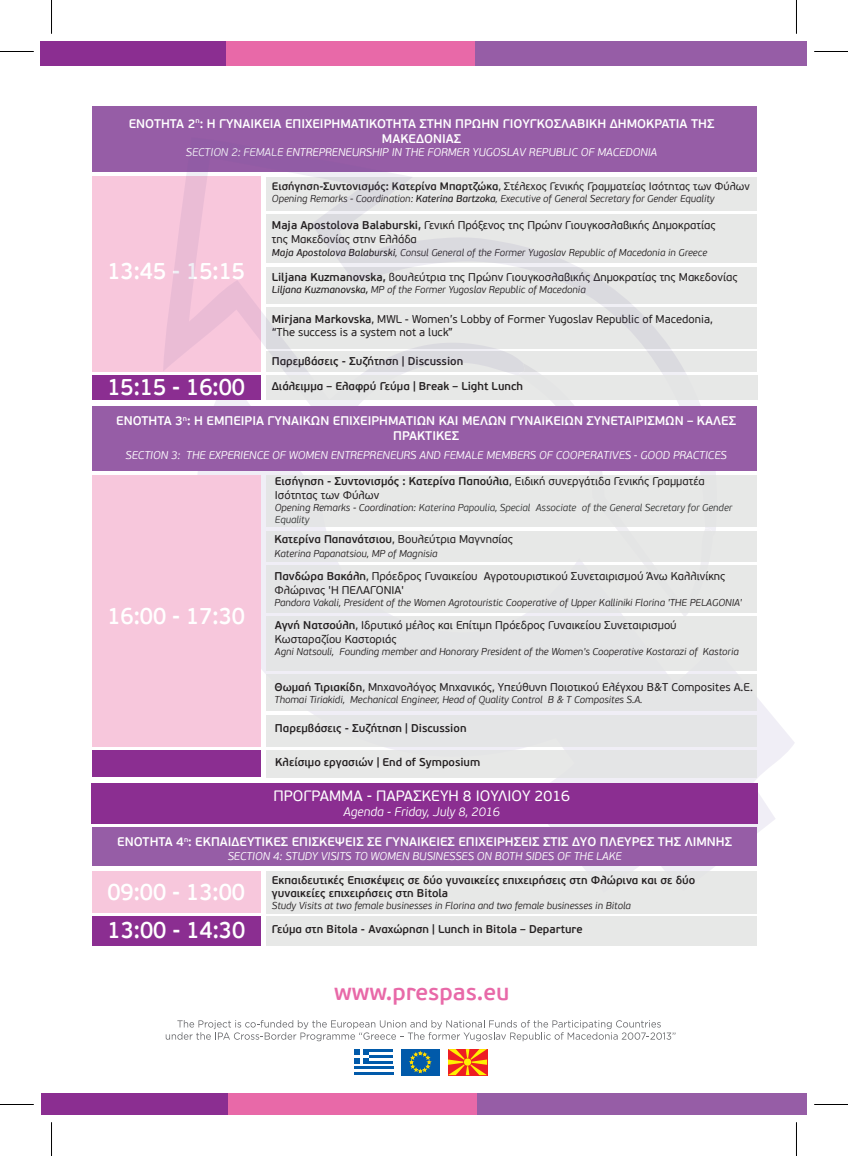
<style>
.page{position:relative;width:848px;height:1156px;background:#fff}
.page>*{position:absolute;margin:0;border:0;box-sizing:border-box;transform-origin:0 0}
.t1{font:600 23.75px "PF Beau Sans Pro";color:#fff;scale:.9 1}
.t2{font:600 23px "PF Beau Sans Pro";color:#e869a8}
.t3{font:15px "PF Beau Sans Pro";color:#fff}
.t4{font:600 12.5px/15px "PF Beau Sans Pro";color:#fff;text-align:center}
.t5{font:italic 300 12.5px "PF Beau Sans Pro";color:#fff}
.t6{font:11.25px/13.5px "PF Beau Sans Pro";color:#231f20}
.t7{font:600 11.25px/13.5px "PF Beau Sans Pro";color:#231f20}
.t8{font:italic 300 11.25px "PF Beau Sans Pro";color:#fff}
.t9{font:10.88px "PF Beau Sans Pro";color:#231f20}
.t10{font:italic 300 10px "PF Beau Sans Pro";color:#231f20}
.t11{font:italic 300 10px/12px "PF Beau Sans Pro";color:#313232}
.s1{font-weight:600}
.s2{font-family:"PF Beau Sans Pro Bbook";font-weight:400}
.s3{color:#231f20}
</style>
<div class="page">
<div style="left:92px;top:177px;width:168px;height:195px;background:#f8c7dc"></div>
<div style="left:92px;top:106px;width:664px;height:66px;background:#965da6"></div>
<div style="left:266px;top:214px;width:490px;height:49px;background:#e2e3e2"></div>
<div style="left:266px;top:177px;width:490px;height:33px;background:#e2e3e2"></div>
<div style="left:266px;top:267px;width:490px;height:36px;background:#e2e3e2"></div>
<div style="left:266px;top:307px;width:490px;height:41px;background:#e2e3e2"></div>
<div style="left:266px;top:352px;width:490px;height:20px;background:#e2e3e2"></div>
<div style="left:225px;top:41px;width:251px;height:25px;background:#e869a8"></div>
<div style="left:475px;top:41px;width:331px;height:25px;background:#965da6"></div>
<div style="left:41px;top:41px;width:185px;height:25px;background:#8b2e91"></div>
<div style="left:226px;top:1093px;width:251px;height:21px;background:#e869a8"></div>
<div style="left:477px;top:1093px;width:329px;height:21px;background:#965da6"></div>
<div style="left:41px;top:1093px;width:186px;height:21px;background:#8b2e91"></div>
<svg style="left:182px;top:376px;width:612px;height:516px"></svg>
<svg style="left:163px;top:172px;width:558px;height:364px"></svg>
<svg style="left:518px;top:363px;width:194px;height:253px"></svg>
<div style="left:92px;top:375px;width:168px;height:25px;background:#8b2e91"></div>
<div style="left:92px;top:750px;width:168px;height:26px;background:#8b2e91"></div>
<div style="left:92px;top:871px;width:168px;height:41px;background:#f7c7dc"></div>
<div style="left:266px;top:375px;width:491px;height:25px;background:#e2e3e2"></div>
<div style="left:92px;top:407px;width:664px;height:64px;background:#965da6"></div>
<div style="left:266px;top:750px;width:490px;height:27px;background:#e2e3e2"></div>
<div style="left:92px;top:827px;width:664px;height:39px;background:#965da6"></div>
<div style="left:266px;top:916px;width:490px;height:29px;background:#e2e3e2"></div>
<div style="left:266px;top:871px;width:490px;height:42px;background:#e2e3e2"></div>
<div style="left:92px;top:475px;width:168px;height:271px;background:#f7c7dc"></div>
<div style="left:266px;top:531px;width:490px;height:30px;background:#e2e3e2"></div>
<div style="left:266px;top:475px;width:490px;height:52px;background:#e2e3e2"></div>
<div style="left:266px;top:565px;width:490px;height:48px;background:#e2e3e2"></div>
<div style="left:266px;top:616px;width:490px;height:55px;background:#e2e3e2"></div>
<div style="left:266px;top:674px;width:490px;height:37px;background:#e2e3e2"></div>
<div style="left:266px;top:714px;width:490px;height:32px;background:#e2e3e2"></div>
<div style="left:92px;top:783px;width:665px;height:41px;background:#8b2e91"></div>
<div style="left:92px;top:916px;width:168px;height:29px;background:#8b2e91"></div>
<svg style="left:166px;top:1020px;width:509px;height:21px"></svg>
<svg style="left:448px;top:1049px;width:39px;height:25px"></svg>
<svg style="left:354px;top:1051px;width:39px;height:13px"></svg>
<hr style="left:365px;top:1048px;width:28px;height:3px;background:#015aaa">
<hr style="left:365px;top:1054px;width:28px;height:3px;background:#015aaa">
<hr style="left:365px;top:1060px;width:28px;height:3px;background:#015aaa">
<hr style="left:354px;top:1066px;width:39px;height:3px;background:#015aaa">
<hr style="left:354px;top:1072px;width:39px;height:2px;background:#015aaa">
<svg style="left:354px;top:1048px;width:14px;height:15px"></svg>
<hr style="left:354px;top:1054px;width:14px;height:3px;background:#fff">
<svg style="left:360px;top:1048px;width:2px;height:15px"></svg>
<div style="left:401px;top:1048px;width:38px;height:27px;background:#015aaa"></div>
<svg style="left:409px;top:1051px;width:22px;height:21px"></svg>
<hr style="left:0;top:51px;width:34px;height:1px;background:#000">
<hr style="left:813px;top:51px;width:34px;height:1px;background:#000">
<hr style="left:0;top:1104px;width:34px;height:1px;background:#000">
<hr style="left:813px;top:1104px;width:34px;height:1px;background:#000">
<hr style="left:51px;top:0;width:1px;height:34px;background:#000">
<hr style="left:51px;top:1122px;width:1px;height:33px;background:#000">
<hr style="left:795px;top:0;width:1px;height:34px;background:#000">
<hr style="left:795px;top:1122px;width:1px;height:33px;background:#000">
<p class="t4" style="left:129px;top:116px;width:586px">ΕΝΟΤΗΤΑ 2<sup>η</sup>: Η ΓΥΝΑΙΚΕΙΑ ΕΠΙΧΕΙΡΗΜΑΤΙΚΟΤΗΤΑ ΣΤΗΝ ΠΡΩΗΝ ΓΙΟΥΓΚΟΣΛΑΒΙΚΗ ∆ΗΜΟΚΡΑΤΙΑ ΤΗΣ<br>ΜΑΚΕ∆ΟΝΙΑΣ</p>
<p class="t8" style="left:186px;top:146px;width:472px">SECTION 2: FEMALE ENTREPRENEURSHIP IN THE FORMER YUGOSLAV REPUBLIC OF MACEDONIA</p>
<p class="t9" style="left:272px;top:180px;width:479px"><span class="s1">Εισήγηση-Συντονισµός: Κατερίνα Μπαρτζώκα</span>, Στέλεχος Γενικής Γραµµατείας Ισότητας των Φύλων</p>
<p class="t10" style="left:272px;top:193px;width:444px">Opening Remarks - Coordination: <span class="s2">Katerina Bartzoka</span>, Executive of General Secretary for Gender Equality</p>
<p class="t6" style="left:272px;top:219px;width:445px"><span class="s1">Maja Apostolova Balaburski,</span> Γενική Πρόξενος της Πρώην Γιουγκοσλαβικής ∆ηµοκρατίας της Μακεδονίας στην Ελλάδα</p>
<p class="t10" style="left:272px;top:247px;width:436px"><span class="s2">Maja Apostolova Balaburski</span>, Consul General of the Former Yugoslav Republic of Macedonia in Greece</p>
<p class="t6" style="left:271px;top:271px;width:467px"><span class="s1">Liljana Kuzmanovska,</span> βουλεύτρια της Πρώην Γιουγκοσλαβικής ∆ηµοκρατίας της Μακεδονίας</p>
<p class="t10" style="left:271px;top:284px;width:315px"><span class="s2">Liljana Kuzmanovska,</span> MP of the Former Yugoslav Republic of Macedonia</p>
<p class="t6" style="left:271px;top:312px;width:442px"><span class="s1">Mirjana Markovska</span>, MWL - Women’s Lobby of Former Yugoslav Republic of Macedonia, “The success is a system not a luck”</p>
<p class="t7" style="left:271px;top:355px;width:193px">Παρεµβάσεις - Συζήτηση | Discussion</p>
<h1 class="t1" style="left:107px;top:373px;width:154px">15:15 - 16:00</h1>
<h1 class="t1" style="left:107px;top:257px;width:154px">13:45 - 15:15</h1>
<p class="t7" style="left:271px;top:380px;width:253px">∆ιάλειµµα – Ελαφρύ Γεύµα | Break – Light Lunch</p>
<p class="t4" style="left:116px;top:413px;width:621px">ΕΝΟΤΗΤΑ 3<sup>η</sup>: Η ΕΜΠΕΙΡΙΑ ΓΥΝΑΙΚΩΝ ΕΠΙΧΕΙΡΗΜΑΤΙΩΝ ΚΑΙ ΜΕΛΩΝ ΓΥΝΑΙΚΕΙΩΝ ΣΥΝΕΤΑΙΡΙΣΜΩΝ – ΚΑΛΕΣ<br>ΠΡΑΚΤΙΚΕΣ</p>
<p class="t8" style="left:125px;top:448px;width:602px">SECTION 3: THE EXPERIENCE OF WOMEN ENTREPRENEURS AND FEMALE MEMBERS OF COOPERATIVES - GOOD PRACTICES</p>
<p class="t6" style="left:275px;top:475px;width:431px"><span class="s1">Εισήγηση - Συντονισµός : Κατερίνα Παπούλια</span>, Ειδική συνεργάτιδα Γενικής Γραµµατέα<br>Ισότητας των Φύλων</p>
<p class="t11" style="left:275px;top:501px;width:459px"><span class="s3">Opening Remarks - Coordination</span>: Katerina Papoulia, Special Associate of the General Secretary for Gender<br>Equality</p>
<h1 class="t1" style="left:107px;top:601px;width:154px">16:00 - 17:30</h1>
<p class="t6" style="left:274px;top:533px;width:240px"><span class="s1">Κατερίνα Παπανάτσιου</span>, Βουλεύτρια Μαγνησίας</p>
<p class="t10" style="left:274px;top:547px;width:165px">Katerina Papanatsiou, MP of Magnisia</p>
<p class="t6" style="left:274px;top:570px;width:452px"><span class="s1">Πανδώρα Βακάλη</span>, Πρόεδρος Γυναικείου Αγροτουριστικού Συνεταιρισµού Άνω Καλλινίκης<br>Φλώρινας 'Η ΠΕΛΑΓΟΝΙΑ'</p>
<p class="t10" style="left:274px;top:596px;width:468px">Pandora Vakali, President of the Women Agrotouristic Cooperative of Upper Kalliniki Florina 'THE PELAGONIA'</p>
<p class="t6" style="left:275px;top:619px;width:403px"><span class="s1">Αγνή Νατσούλη</span>, Ιδρυτικό µέλος και Επίτιµη Πρόεδρος Γυναικείου Συνεταιρισµού<br>Κωσταραζίου Καστοριάς</p>
<p class="t10" style="left:275px;top:645px;width:465px">Agni Natsouli, Founding member and Honorary President of the Women's Cooperative Kostarazi of Kastoria</p>
<p class="t6" style="left:274px;top:680px;width:479px"><span class="s1">Θωµαή Τιριακίδη</span>, Μηχανολόγος Μηχανικός, Yπεύθυνη Ποιοτικού Ελέγχου B&amp;T Composites A.E.</p>
<p class="t10" style="left:274px;top:693px;width:369px">Thomai Tiriakidi, Mechanical Engineer, Head of Quality Control B &amp; T Composites S.A.</p>
<p class="t7" style="left:275px;top:722px;width:193px">Παρεµβάσεις - Συζήτηση | Discussion</p>
<p class="t7" style="left:275px;top:755px;width:206px">Κλείσιµο εργασιών | End of Symposium</p>
<h3 class="t3" style="left:273px;top:787px;width:298px">ΠΡΟΓΡΑΜΜΑ - ΠΑΡΑΣΚΕΥΗ 8 ΙΟΥΛΙΟΥ 2016</h3>
<p class="t5" style="left:343px;top:804px;width:158px">Agenda - Friday, July 8, 2016</p>
<p class="t4" style="left:117px;top:834px;width:616px">ENOTHTA 4<sup>η</sup>: ΕΚΠΑΙ∆ΕΥΤΙΚΕΣ ΕΠΙΣΚΕΨΕΙΣ ΣΕ ΓΥΝΑΙΚΕΙΕΣ ΕΠΙΧΕΙΡΗΣΕΙΣ ΣΤΙΣ ∆ΥΟ ΠΛΕΥΡΕΣ ΤΗΣ ΛΙΜΝΗΣ</p>
<p class="t8" style="left:227px;top:849px;width:395px">SECTION 4: STUDY VISITS TO WOMEN BUSINESSES ON BOTH SIDES OF THE LAKE</p>
<p class="t7" style="left:272px;top:873px;width:424px">Εκπαιδευτικές Επισκέψεις σε δύο γυναικείες επιχειρήσεις στη Φλώρινα και σε δύο γυναικείες επιχειρήσεις στη Bitola</p>
<p class="t10" style="left:272px;top:899px;width:360px">Study Visits at two female businesses in Florina and two female businesses in Bitola</p>
<p class="t7" style="left:272px;top:922px;width:312px">Γεύµα στη Βitola - Αναχώρηση | Lunch in Βitola – Departure</p>
<h1 class="t1" style="left:107px;top:877px;width:154px">09:00 - 13:00</h1>
<h1 class="t1" style="left:107px;top:915px;width:154px">13:00 - 14:30</h1>
<h2 class="t2" style="left:334px;top:978px;width:176px">www.prespas.eu</h2>
</div>
